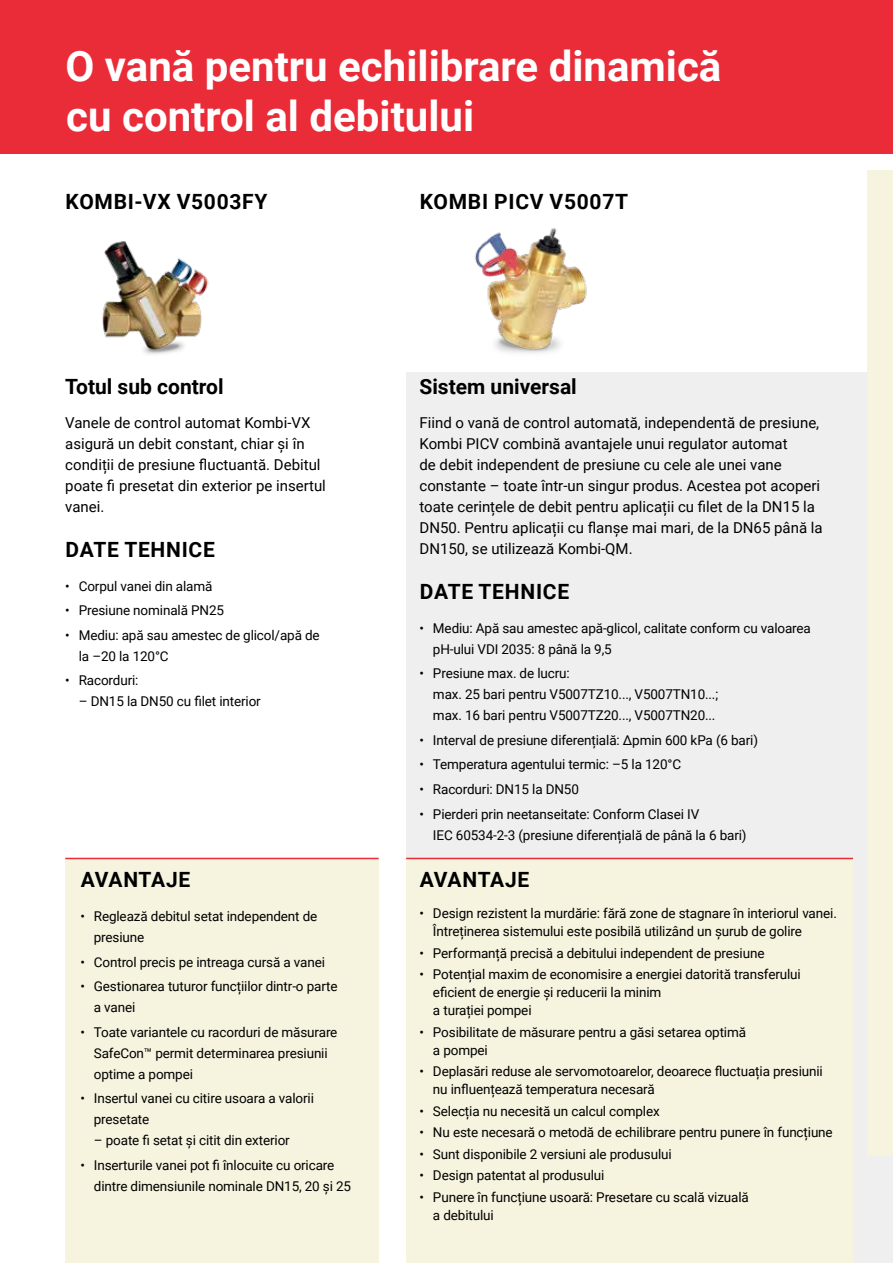
<style>
.page{position:relative;width:893px;height:1263px;background:#fff}
.page>*{position:absolute;margin:0;border:0;box-sizing:border-box;transform-origin:0 0}
.t1{font:700 42px/49.5px "Roboto";color:#fff}
.t2{font:700 21px "Roboto";letter-spacing:.035em;color:#000}
.t3{font:700 21px "Roboto";color:#000}
.t4{font:15px/21px "Roboto";color:#000}
.t5{font:13.5px/21px "Roboto";letter-spacing:-.01em;color:#000}
</style>
<div class="page">
<img style="left:474px;top:228px;width:113px;height:125px">
<img style="left:102px;top:241px;width:107px;height:114px">
<div style="left:406px;top:372px;width:487px;height:891px;background:#efeff0"></div>
<div style="left:867px;top:170px;width:26px;height:986px;background:#f6f3df"></div>
<div style="left:65px;top:858px;width:314px;height:405px;background:#f6f3df"></div>
<hr style="left:65px;top:858px;width:314px;height:1px;background:#ea2c38">
<div style="left:406px;top:858px;width:447px;height:405px;background:#f6f3df"></div>
<hr style="left:406px;top:858px;width:447px;height:1px;background:#ea2c38">
<div style="left:0;top:0;width:893px;height:153px;background:#ea2c38"></div>
<h1 class="t1" style="left:65px;top:40px;width:657px">O vană pentru echilibrare dinamică cu control al debitului</h1>
<h2 class="t2" style="left:66px;top:186px;width:203px">KOMBI-VX V5003FY</h2>
<h2 class="t2" style="left:420px;top:186px;width:210px">KOMBI PICV V5007T</h2>
<h2 class="t3" style="left:65px;top:372px;width:160px">Totul sub control</h2>
<p class="t4" style="left:65px;top:411px;width:262px">Vanele de control automat Kombi-VX asigură un debit constant, chiar și în condiții de presiune fluctuantă. Debitul poate fi presetat din exterior pe insertul vanei.</p>
<h2 class="t2" style="left:66px;top:535px;width:151px">DATE TEHNICE</h2>
<p class="t5" style="left:65px;top:575px;width:149px">• Corpul vanei din alamă</p>
<p class="t5" style="left:65px;top:600px;width:160px">• Presiune nominală PN25</p>
<p class="t5" style="left:79px;top:624px;width:242px;text-indent:-14px">• Mediu: apă sau amestec de glicol/apă de la –20 la 120°C</p>
<p class="t5" style="left:65px;top:670px;width:75px">• Racorduri:</p>
<p class="t5" style="left:79px;top:691px;width:184px">– DN15 la DN50 cu filet interior</p>
<h2 class="t2" style="left:81px;top:865px;width:111px">AVANTAJE</h2>
<p class="t5" style="left:94px;top:905px;width:225px;text-indent:-14px">• Reglează debitul setat independent de presiune</p>
<p class="t5" style="left:80px;top:951px;width:246px">• Control precis pe intreaga cursă a vanei</p>
<p class="t5" style="left:94px;top:975px;width:245px;text-indent:-14px">• Gestionarea tuturor funcțiilor dintr-o parte a vanei</p>
<p class="t5" style="left:94px;top:1021px;width:245px;text-indent:-14px">• Toate variantele cu racorduri de măsurare<br>SafeCon™ permit determinarea presiunii optime a pompei</p>
<p class="t5" style="left:94px;top:1087px;width:222px;text-indent:-14px">• Insertul vanei cu citire usoara a valorii presetate</p>
<p class="t5" style="left:94px;top:1129px;width:197px">– poate fi setat și citit din exterior</p>
<p class="t5" style="left:94px;top:1154px;width:259px;text-indent:-14px">• Inserturile vanei pot fi înlocuite cu oricare dintre dimensiunile nominale DN15, 20 și 25</p>
<h2 class="t3" style="left:419px;top:372px;width:159px">Sistem universal</h2>
<p class="t4" style="left:419px;top:411px;width:405px">Fiind o vană de control automată, independentă de presiune, Kombi PICV combină avantajele unui regulator automat<br>de debit independent de presiune cu cele ale unei vane constante – toate într-un singur produs. Acestea pot acoperi toate cerințele de debit pentru aplicații cu filet de la DN15 la DN50. Pentru aplicații cu flanșe mai mari, de la DN65 până la DN150, se utilizează Kombi-QM.</p>
<h2 class="t2" style="left:420px;top:577px;width:151px">DATE TEHNICE</h2>
<p class="t5" style="left:433px;top:617px;width:379px;text-indent:-14px">• Mediu: Apă sau amestec apă-glicol, calitate conform cu valoarea pH-ului VDI 2035: 8 până la 9,5</p>
<p class="t5" style="left:433px;top:663px;width:287px;text-indent:-14px">• Presiune max. de lucru:<br>max. 25 bari pentru V5007TZ10..., V5007TN10...; max. 16 bari pentru V5007TZ20..., V5007TN20...</p>
<p class="t5" style="left:419px;top:729px;width:340px">• Interval de presiune diferențială: ∆pmin 600 kPa (6 bari)</p>
<p class="t5" style="left:419px;top:754px;width:263px">• Temperatura agentului termic: –5 la 120°C</p>
<p class="t5" style="left:419px;top:778px;width:161px">• Racorduri: DN15 la DN50</p>
<p class="t5" style="left:433px;top:803px;width:315px;text-indent:-14px">• Pierderi prin neetanseitate: Conform Clasei IV<br>IEC 60534-2-3 (presiune diferențială de până la 6 bari)</p>
<h2 class="t2" style="left:420px;top:865px;width:111px">AVANTAJE</h2>
<p class="t5" style="left:433px;top:904px;width:405px;line-height:18px;text-indent:-14px">• Design rezistent la murdărie: fără zone de stagnare în interiorul vanei.<br>Întreținerea sistemului este posibilă utilizând un șurub de golire</p>
<p class="t5" style="left:419px;top:942px;width:347px">• Performanță precisă a debitului independent de presiune</p>
<p class="t5" style="left:433px;top:965px;width:369px;line-height:18px;text-indent:-14px">• Potențial maxim de economisire a energiei datorită transferului eficient de energie și reducerii la minim<br>a turației pompei</p>
<p class="t5" style="left:433px;top:1022px;width:315px;line-height:18px;text-indent:-14px">• Posibilitate de măsurare pentru a găsi setarea optimă a pompei</p>
<p class="t5" style="left:433px;top:1062px;width:391px;line-height:18px;text-indent:-14px">• Deplasări reduse ale servomotoarelor, deoarece fluctuația presiunii nu influențează temperatura necesară</p>
<p class="t5" style="left:419px;top:1100px;width:242px">• Selecția nu necesită un calcul complex</p>
<p class="t5" style="left:419px;top:1121px;width:415px">• Nu este necesară o metodă de echilibrare pentru punere în funcțiune</p>
<p class="t5" style="left:419px;top:1143px;width:254px">• Sunt disponibile 2 versiuni ale produsului</p>
<p class="t5" style="left:419px;top:1164px;width:186px">• Design patentat al produsului</p>
<p class="t5" style="left:433px;top:1187px;width:317px;line-height:18px;text-indent:-14px">• Punere în funcțiune usoară: Presetare cu scală vizuală a debitului</p>
</div>
